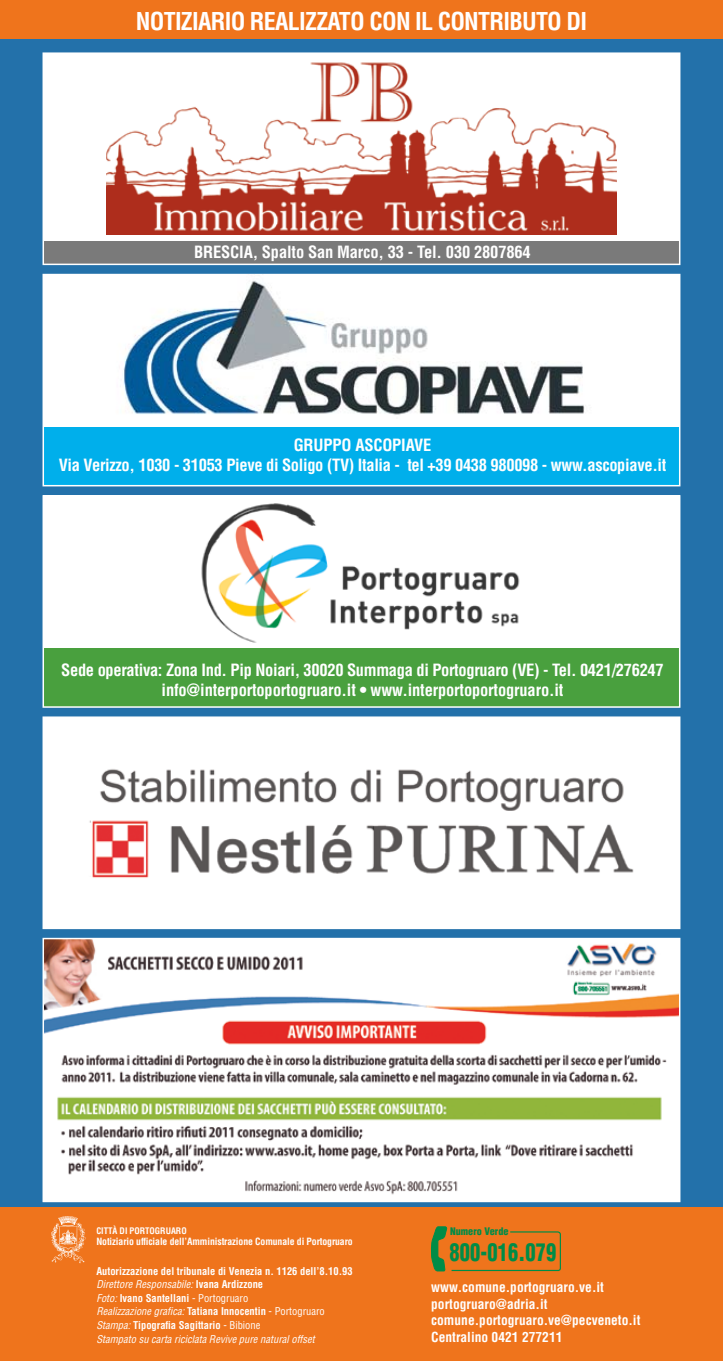
<style>
.page{position:relative;width:723px;height:1361px;background:#fff}
.page>*{position:absolute;margin:0;border:0;box-sizing:border-box;transform-origin:0 0}
.t1{font:700 condensed 24px "Helvetica";letter-spacing:-.03em;color:#fff}
.t2{font:900 condensed 24px "Helvetica";letter-spacing:.01em;color:#008c47;scale:.85 1}
.t3{font:700 condensed 16.5px/19.8px "Helvetica";letter-spacing:-.02em;color:#fff;text-align:center}
.t4{font:700 condensed 13.5px/16.5px "Helvetica";color:#fff}
.t5{font:700 condensed 10.5px/13.5px "Helvetica";color:#fff}
.t6{font:900 condensed 10.2px "Helvetica";color:#008c47}
.t7{font:700 condensed 9.75px "Helvetica";letter-spacing:-.01em;color:#fff}
.t8{font:700 condensed 8.85px "Helvetica";color:#fff}
.s1{font-weight:400;font-style:italic}
.s2{font-weight:400}
</style>
<div class="page">
<div style="left:0;top:32px;width:723px;height:1208px;background:#2371aa"></div>
<div style="left:0;top:1207px;width:723px;height:154px;background:#ef741c"></div>
<div style="left:0;top:0;width:723px;height:38px;background:#ef741c"></div>
<svg style="left:51px;top:1216px;width:35px;height:47px"></svg>
<svg style="left:431px;top:1226px;width:130px;height:46px"></svg>
<img style="left:46px;top:941px;width:631px;height:258px">
<div style="left:43px;top:938px;width:637px;height:264px;border:2px solid #fff"></div>
<div style="left:43px;top:274px;width:637px;height:212px;background:#fff"></div>
<div style="left:43px;top:427px;width:637px;height:59px;background:#00afeb"></div>
<div style="left:43px;top:274px;width:637px;height:212px;border:2px solid #fff"></div>
<img style="left:83px;top:275px;width:542px;height:140px">
<div style="left:43px;top:53px;width:637px;height:211px;background:#fff"></div>
<div style="left:43px;top:241px;width:637px;height:23px;background:#7a7a7a"></div>
<div style="left:43px;top:52px;width:637px;height:213px;border:2px solid #fff"></div>
<img style="left:106px;top:62px;width:511px;height:173px">
<div style="left:43px;top:496px;width:637px;height:211px;background:#fff"></div>
<div style="left:43px;top:648px;width:637px;height:59px;background:#49a03e"></div>
<div style="left:43px;top:495px;width:637px;height:213px;border:2px solid #fff"></div>
<img style="left:201px;top:503px;width:319px;height:140px">
<div style="left:43px;top:716px;width:637px;height:213px;background:#fff;border:2px solid #fff"></div>
<img style="left:89px;top:769px;width:545px;height:109px">
<h1 class="t1" style="left:136px;top:6px;width:453px">NOTIZIARIO REALIZZATO CON IL CONTRIBUTO DI</h1>
<p class="t3" style="left:194px;top:242px;width:338px">BRESCIA, Spalto San Marco, 33 - Tel. 030 2807864</p>
<p class="t3" style="left:59px;top:435px;width:609px">GRUPPO ASCOPIAVE<br>Via Verizzo, 1030 - 31053 Pieve di Soligo (TV) Italia - tel +39 0438 980098 - www.ascopiave.it</p>
<p class="t3" style="left:61px;top:660px;width:604px">Sede operativa: Zona Ind. Pip Noiari, 30020 Summaga di Portogruaro (VE) - Tel. 0421/276247 info@interportoportogruaro.it • www.interportoportogruaro.it</p>
<p class="t8" style="left:96px;top:1225px;width:92px">Città DI PORTOGRUARO</p>
<p class="t7" style="left:96px;top:1235px;width:258px">Notiziario ufficiale dell’Amministrazione Comunale di Portogruaro</p>
<p class="t5" style="left:96px;top:1264px;width:258px">Autorizzazione del tribunale di Venezia n. 1126 dell’8.10.93<br><span class="s1">Direttore Responsabile:</span> Ivana Ardizzone<br><span class="s1">Foto:</span> Ivano Santellani <span class="s2">- Portogruaro<br></span><span class="s1">Realizzazione grafica:</span> Tatiana Innocentin <span class="s2">- Portogruaro </span><span class="s1">Stampa:</span> Tipografia Sagittario <span class="s2">- Bibione<br></span><span class="s1">Stampato su carta riciclata Revive pure natural offset</span></p>
<p class="t6" style="left:450px;top:1225px;width:60px">Numero Verde</p>
<h1 class="t2" style="left:449px;top:1237px;width:127px">800-016.079</h1>
<p class="t4" style="left:431px;top:1278px;width:211px">www.comune.portogruaro.ve.it portogruaro@adria.it comune.portogruaro.ve@pecveneto.it<br>Centralino 0421 277211</p>
</div>
